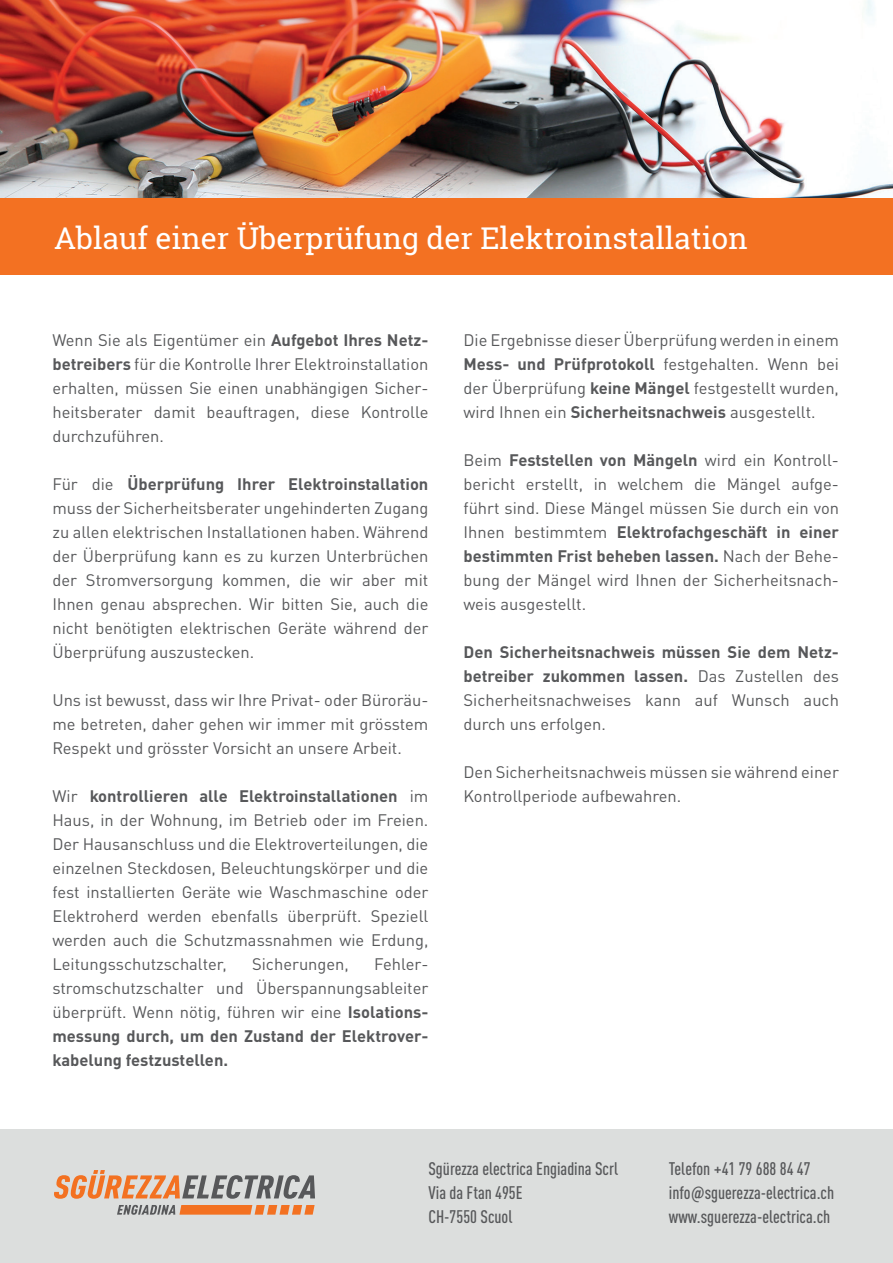
<style>
.page{position:relative;width:893px;height:1263px;background:#fff}
.page>*{position:absolute;margin:0;border:0;box-sizing:border-box;transform-origin:0 0}
.t1{font:30px "Roboto Slab";color:#fff}
.t2{font:500 condensed 18px/24px "DIN Pro";color:#57585a}
.t3{font:16.5px/24px "DIN Pro";color:#57585a;text-align:justify}
.s1{font-weight:700}
</style>
<div class="page">
<img style="left:0;top:0;width:893px;height:199px">
<div style="left:0;top:199px;width:893px;height:76px;background:#f37122"></div>
<div style="left:0;top:1129px;width:893px;height:134px;background:#dcdedd"></div>
<svg style="left:54px;top:1170px;width:261px;height:29px"></svg>
<svg style="left:117px;top:1205px;width:198px;height:10px"></svg>
<h1 class="t1" style="left:54px;top:218px;width:695px">Ablauf einer Überprüfung der Elektroinstallation</h1>
<p class="t3" style="left:52px;top:326px;width:377px">Wenn Sie als Eigentümer ein <span class="s1">Aufgebot Ihres Netz&shy;betreibers</span> für die Kontrolle Ihrer Elektroinstallation erhalten, müssen Sie einen unabhängigen Sicher&shy;heitsberater damit beauftragen, diese Kontrolle durchzuführen.</p>
<p class="t3" style="left:52px;top:470px;width:377px">Für die <span class="s1">Überprüfung Ihrer Elektroinstallation </span>muss der Sicherheitsberater ungehinderten Zugang zu allen elektrischen Installationen haben. Während der Überprüfung kann es zu kurzen Unterbrüchen der Stromversorgung kommen, die wir aber mit Ihnen genau absprechen. Wir bitten Sie, auch die nicht benötigten elektrischen Geräte während der Überprüfung auszustecken.</p>
<p class="t3" style="left:52px;top:686px;width:377px">Uns ist bewusst, dass wir Ihre Privat- oder Büroräu&shy;me betreten, daher gehen wir immer mit grösstem Respekt und grösster Vorsicht an unsere Arbeit.</p>
<p class="t3" style="left:52px;top:782px;width:377px">Wir <span class="s1">kontrollieren alle Elektroinstallationen</span> im Haus, in der Wohnung, im Betrieb oder im Freien.<br>Der Hausanschluss und die Elektroverteilungen, die einzelnen Steckdosen, Beleuchtungskörper und die fest installierten Geräte wie Waschmaschine oder Elektroherd werden ebenfalls überprüft. Speziell werden auch die Schutzmassnahmen wie Erdung, Leitungsschutzschalter,</p>
<p class="t3" style="left:252px;top:950px;width:98px">Sicherungen,</p>
<p class="t3" style="left:52px;top:950px;width:377px;text-indent:322px">Fehler&shy;stromschutzschalter und Überspannungsableiter überprüft. Wenn nötig, führen wir eine <span class="s1">Isolations&shy;messung durch, um den Zustand der Elektrover&shy;kabelung festzustellen.</span></p>
<p class="t3" style="left:463px;top:326px;width:377px">Die Ergebnisse dieser Überprüfung werden in einem <span class="s1">Mess- und Prüfprotokoll</span> festgehalten. Wenn bei der Überprüfung <span class="s1">keine Mängel</span> festgestellt wurden, wird Ihnen ein <span class="s1">Sicherheitsnachweis</span> ausgestellt.</p>
<p class="t3" style="left:463px;top:446px;width:377px">Beim <span class="s1">Feststellen von Mängeln</span> wird ein Kontroll&shy;bericht erstellt, in welchem die Mängel aufge&shy;führt sind. Diese Mängel müssen Sie durch ein von Ihnen bestimmtem <span class="s1">Elektrofachgeschäft in einer bestimmten Frist beheben lassen.</span> Nach der Behe&shy;bung der Mängel wird Ihnen der Sicherheitsnach&shy;weis ausgestellt.</p>
<p class="t3" style="left:463px;top:638px;width:377px"><span class="s1">Den Sicherheitsnachweis müssen Sie dem Netz&shy;betreiber zukommen lassen.</span> Das Zustellen des Sicherheitsnachweises kann auf Wunsch auch durch uns erfolgen.</p>
<p class="t3" style="left:463px;top:758px;width:377px">Den Sicherheitsnachweis müssen sie während einer<br>Kontrollperiode aufbewahren.</p>
<p class="t2" style="left:428px;top:1155px;width:191px">Sgürezza electrica Engiadina Scrl<br>Via da Ftan 495E<br>CH-7550 Scuol</p>
<p class="t2" style="left:669px;top:1155px;width:167px">Telefon +41 79 688 84 47 info@sguerezza-electrica.ch www.sguerezza-electrica.ch</p>
</div>
